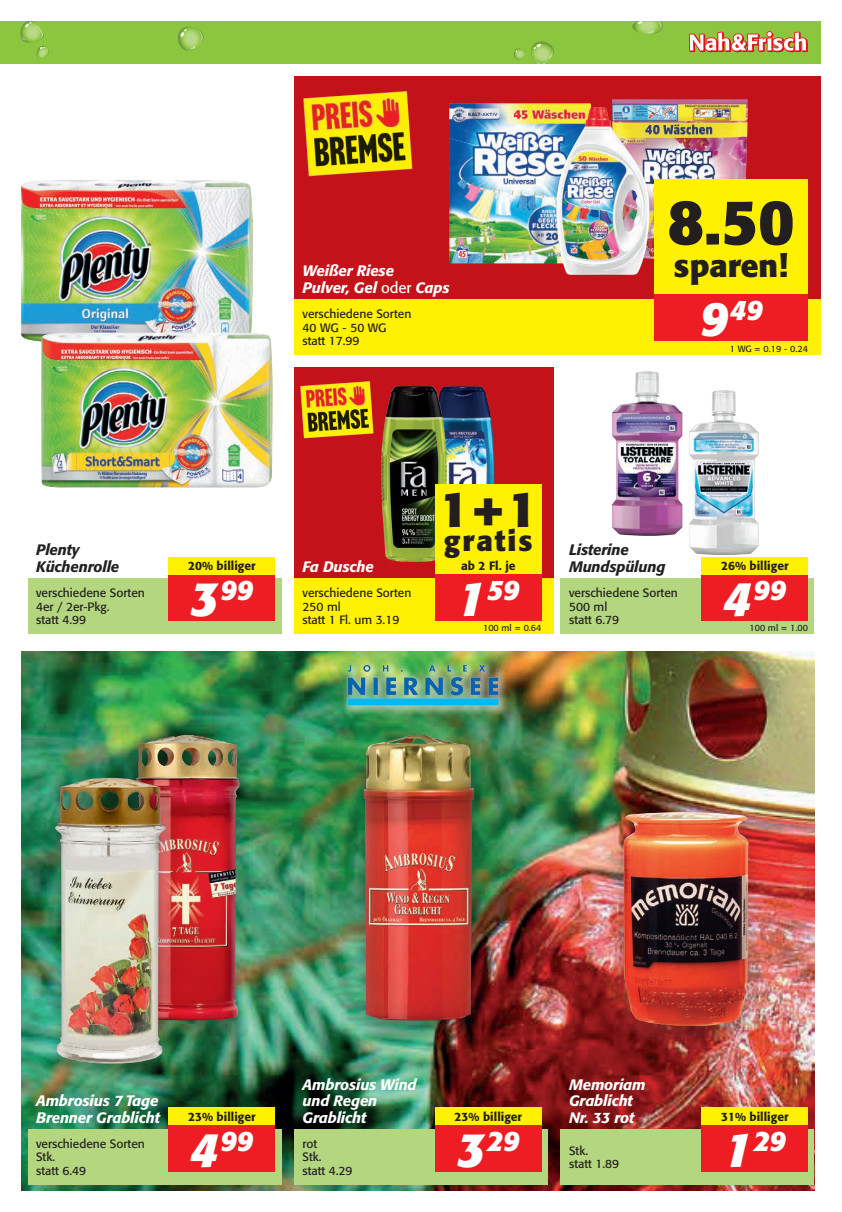
<style>
.page{position:relative;width:842px;height:1212px;background:#fff}
.page>*{position:absolute;margin:0;border:0;box-sizing:border-box;transform-origin:0 0}
.t1{font:700 63px "Formata Std";color:#231f20}
.t2{font:700 49.5px "Formata Std";color:#231f20}
.t3{font:700 31.5px "Formata Std";color:#231f20}
.t4{font:700 28.5px "Formata Std";letter-spacing:.07em;color:#231f20}
.t5{font:italic 700 28.05px "Formata Std";color:#fff}
.t6{font:italic 500 15px/16.5px "Formata Std";letter-spacing:-.01em;color:#fff}
.t7{font:italic 500 15px/16.5px "Formata Std";letter-spacing:-.01em;color:#231f20}
.t8{font:12px/13.5px "Formata Std";color:#231f20}
.t9{font:500 12px "Formata Std";color:#231f20}
.t10{font:9px "Formata Std";color:#231f20}
.s1{font-weight:400;font-style:normal}
.s2{font-size:48px}
</style>
<div class="page">
<img style="left:21px;top:652px;width:793px;height:539px">
<div style="left:294px;top:367px;width:259px;height:267px;background:#c4121a"></div>
<img style="left:300px;top:381px;width:74px;height:58px">
<div style="left:294px;top:77px;width:527px;height:278px;background:#c4121a"></div>
<img style="left:294px;top:76px;width:128px;height:101px">
<div style="left:294px;top:300px;width:527px;height:55px;background:#fff101"></div>
<div style="left:0;top:21px;width:821px;height:43px;background:#8bc63e"></div>
<svg style="left:20px;top:21px;width:29px;height:37px"></svg>
<svg style="left:632px;top:21px;width:31px;height:13px"></svg>
<svg style="left:531px;top:41px;width:23px;height:23px"></svg>
<svg style="left:514px;top:48px;width:11px;height:12px"></svg>
<svg style="left:178px;top:27px;width:26px;height:24px"></svg>
<svg style="left:689px;top:31px;width:119px;height:21px"></svg>
<img style="left:689px;top:390px;width:70px;height:165px">
<img style="left:446px;top:386px;width:48px;height:99px">
<img style="left:382px;top:386px;width:64px;height:175px">
<div style="left:294px;top:1129px;width:254px;height:55px;background:#b3d67f"></div>
<div style="left:435px;top:1125px;width:106px;height:46px;background:#ee1d23"></div>
<div style="left:435px;top:1108px;width:106px;height:17px;background:#fff101"></div>
<div style="left:350px;top:734px;width:138px;height:313px;background:#231f20;opacity:.3"></div>
<img style="left:363px;top:735px;width:111px;height:285px">
<div style="left:561px;top:578px;width:253px;height:56px;background:#b3d67f"></div>
<div style="left:702px;top:574px;width:106px;height:47px;background:#ee1d23"></div>
<div style="left:702px;top:557px;width:106px;height:17px;background:#fff101"></div>
<img style="left:612px;top:371px;width:70px;height:165px">
<div style="left:294px;top:578px;width:254px;height:56px;background:#fff101"></div>
<div style="left:435px;top:574px;width:106px;height:47px;background:#ee1d23"></div>
<div style="left:435px;top:485px;width:106px;height:89px;background:#fff101"></div>
<img style="left:449px;top:103px;width:142px;height:160px">
<img style="left:612px;top:99px;width:136px;height:160px">
<div style="left:294px;top:299px;width:254px;height:56px;background:#fff101"></div>
<div style="left:28px;top:578px;width:253px;height:56px;background:#b3d67f"></div>
<div style="left:169px;top:574px;width:106px;height:47px;background:#ee1d23"></div>
<div style="left:169px;top:557px;width:106px;height:17px;background:#fff101"></div>
<img style="left:21px;top:181px;width:232px;height:161px">
<img style="left:41px;top:333px;width:232px;height:154px">
<div style="left:561px;top:1129px;width:253px;height:55px;background:#b3d67f"></div>
<div style="left:702px;top:1125px;width:106px;height:46px;background:#ee1d23"></div>
<div style="left:702px;top:1108px;width:106px;height:17px;background:#fff101"></div>
<div style="left:609px;top:810px;width:153px;height:242px;background:#231f20;opacity:.3"></div>
<img style="left:623px;top:812px;width:126px;height:213px">
<div style="left:28px;top:1129px;width:253px;height:55px;background:#b3d67f"></div>
<div style="left:169px;top:1125px;width:106px;height:46px;background:#ee1d23"></div>
<div style="left:169px;top:1108px;width:106px;height:17px;background:#fff101"></div>
<div style="left:122px;top:734px;width:131px;height:313px;background:#231f20;opacity:.3"></div>
<img style="left:136px;top:735px;width:104px;height:285px">
<div style="left:42px;top:777px;width:136px;height:313px;background:#231f20;opacity:.3"></div>
<img style="left:55px;top:778px;width:111px;height:286px">
<img style="left:556px;top:107px;width:93px;height:168px">
<div style="left:655px;top:294px;width:153px;height:47px;background:#ee1d23"></div>
<div style="left:654px;top:179px;width:154px;height:115px;background:#fff101"></div>
<div style="left:342px;top:659px;width:167px;height:58px;background:#fff;opacity:.5"></div>
<img style="left:344px;top:661px;width:157px;height:48px">
<p class="t6" style="left:303px;top:263px;width:148px">Weißer Riese<br>Pulver, Gel <span class="s1">oder</span> Caps</p>
<p class="t8" style="left:303px;top:307px;width:110px">verschiedene Sorten<br>40 WG - 50 WG statt 17.99</p>
<h1 class="t1" style="left:667px;top:183px;width:129px">8.50</h1>
<h3 class="t3" style="left:674px;top:247px;width:116px">sparen!</h3>
<h3 class="t5" style="left:700px;top:293px;width:64px"><span class="s2">9</span>49</h3>
<p class="t10" style="left:730px;top:343px;width:80px">1 WG = 0.19 - 0.24</p>
<p class="t7" style="left:36px;top:542px;width:85px">Plenty<br>Küchenrolle</p>
<p class="t9" style="left:188px;top:558px;width:69px">20% billiger</p>
<p class="t6" style="left:303px;top:558px;width:73px">Fa Dusche</p>
<h2 class="t2" style="left:440px;top:478px;width:99px">1+1</h2>
<h3 class="t4" style="left:444px;top:523px;width:90px">gratis</h3>
<p class="t9" style="left:461px;top:558px;width:56px">ab 2 Fl. je</p>
<p class="t7" style="left:569px;top:542px;width:98px">Listerine<br>Mundspülung</p>
<p class="t9" style="left:721px;top:558px;width:69px">26% billiger</p>
<p class="t8" style="left:36px;top:586px;width:110px">verschiedene Sorten<br>4er / 2er-Pkg.<br>statt 4.99</p>
<h3 class="t5" style="left:190px;top:572px;width:64px"><span class="s2">3</span>99</h3>
<p class="t8" style="left:303px;top:586px;width:110px">verschiedene Sorten<br>250 ml<br>statt 1 Fl. um 3.19</p>
<h3 class="t5" style="left:457px;top:572px;width:64px"><span class="s2">1</span>59</h3>
<p class="t10" style="left:483px;top:622px;width:60px">100 ml = 0.64</p>
<p class="t8" style="left:569px;top:586px;width:110px">verschiedene Sorten<br>500 ml<br>statt 6.79</p>
<h3 class="t5" style="left:723px;top:572px;width:64px"><span class="s2">4</span>99</h3>
<p class="t10" style="left:750px;top:622px;width:60px">100 ml = 1.00</p>
<p class="t6" style="left:36px;top:1092px;width:125px">Ambrosius 7 Tage<br>Brenner Grablicht</p>
<p class="t9" style="left:188px;top:1109px;width:69px">23% billiger</p>
<p class="t8" style="left:36px;top:1137px;width:110px">verschiedene Sorten<br>Stk.<br>statt 6.49</p>
<h3 class="t5" style="left:190px;top:1123px;width:64px"><span class="s2">4</span>99</h3>
<p class="t6" style="left:303px;top:1076px;width:115px">Ambrosius Wind und Regen<br>Grablicht</p>
<p class="t9" style="left:455px;top:1109px;width:69px">23% billiger</p>
<p class="t8" style="left:303px;top:1137px;width:52px">rot<br>Stk.<br>statt 4.29</p>
<h3 class="t5" style="left:457px;top:1123px;width:64px"><span class="s2">3</span>29</h3>
<p class="t6" style="left:569px;top:1076px;width:78px">Memoriam<br>Grablicht<br>Nr. 33 rot</p>
<p class="t8" style="left:569px;top:1143px;width:52px">Stk.<br>statt 1.89</p>
<p class="t9" style="left:721px;top:1109px;width:69px">31% billiger</p>
<h3 class="t5" style="left:724px;top:1123px;width:64px"><span class="s2">1</span>29</h3>
</div>
